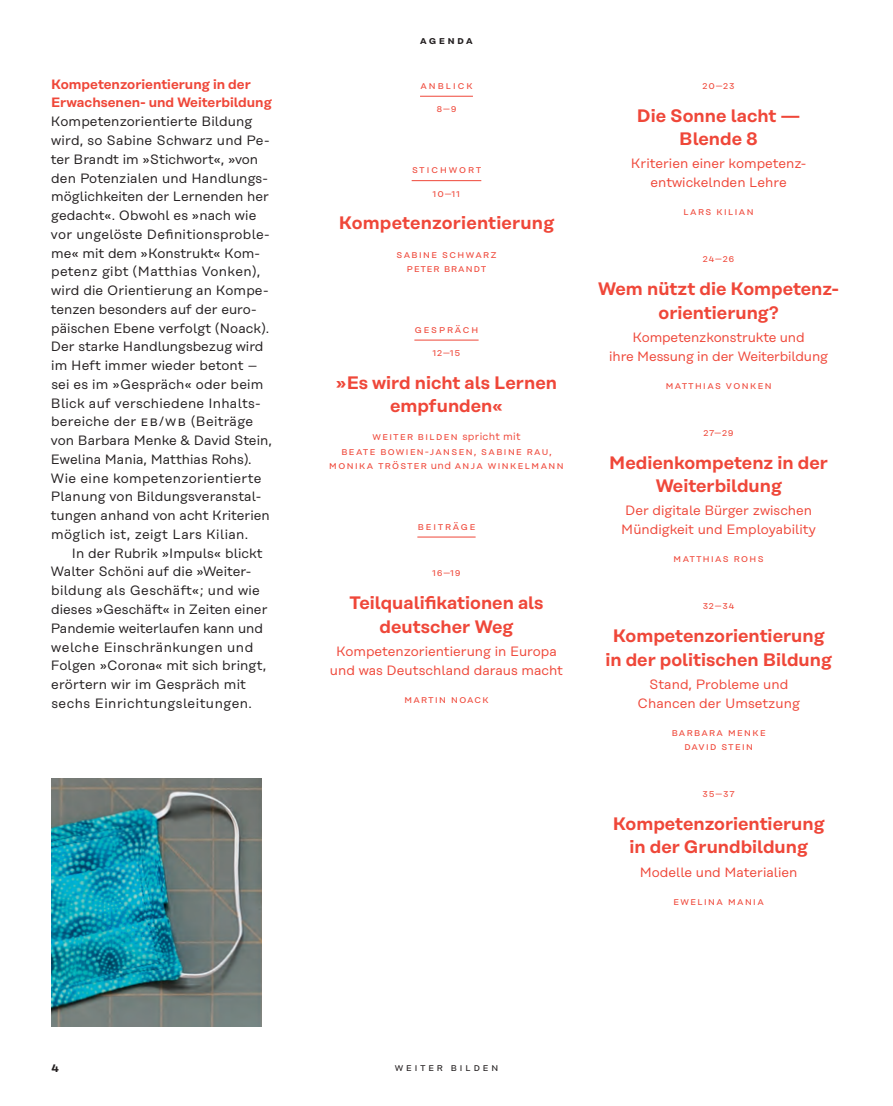
<style>
.page{position:relative;width:893px;height:1106px;background:#fff}
.page>*{position:absolute;margin:0;border:0;box-sizing:border-box;transform-origin:0 0}
.t1{font:600 18px/23.4px "Rational Text";color:#ef4739;text-align:center}
.t2{font:13.5px/18.8px "Rational Text";letter-spacing:.005em;color:#231f20}
.t3{font:13.5px/18.8px "Rational Text";color:#ef4739;text-align:center}
.t4{font:600 13.5px/18.8px "Rational Text";color:#ef4739}
.t5{font:600 13.5px "Rational Text";color:#231f20}
.t6{font:10.5px/14.1px "Rational Text";letter-spacing:.075em;color:#ef4739;text-align:center}
.t7{font:10.5px/14.1px "Rational Text";letter-spacing:.05em;color:#ef4739;text-align:center}
.t8{font:10.5px "Rational Text";letter-spacing:.13em;color:#ef4739}
.t9{font:10.5px "Rational Text";letter-spacing:.22em;color:#231f20}
.t10{font:600 10.5px "Rational Text";letter-spacing:.22em;color:#231f20}
</style>
<div class="page">
<hr style="left:420px;top:96px;width:53px;height:1px;background:#ef4739">
<hr style="left:412px;top:180px;width:69px;height:1px;background:#ef4739">
<hr style="left:414px;top:340px;width:65px;height:1px;background:#ef4739">
<hr style="left:417px;top:537px;width:59px;height:1px;background:#ef4739">
<img style="left:51px;top:778px;width:211px;height:248px">
<p class="t4" style="left:51px;top:74px;width:222px">Kompetenzorientierung in der<br>Erwachsenen- und Weiterbildung</p>
<p class="t2" style="left:50px;top:112px;width:223px">Kompetenzorientierte Bildung wird, so Sabine Schwarz und Pe&shy;ter Brandt im »Stichwort«, »von den Potenzialen und Handlungs&shy;möglichkeiten der Lernenden her gedacht«. Obwohl es »nach wie vor ungelöste Definitionsproble&shy;me« mit dem »Konstrukt« Kom&shy;petenz gibt (Matthias Vonken), wird die Orientierung an Kompe&shy;tenzen besonders auf der euro&shy;päischen Ebene verfolgt (Noack).<br>Der starke Handlungsbezug wird im Heft immer wieder betont – sei es im »Gespräch« oder beim<br>Blick auf verschiedene Inhalts&shy;bereiche der E B/W B (Beiträge von Barbara Menke &amp; David Stein,<br>Ewelina Mania, Matthias Rohs).<br>Wie eine kompetenzorientierte<br>Planung von Bildungsveranstal&shy;tungen anhand von acht Kriterien möglich ist, zeigt Lars Kilian.</p>
<p class="t2" style="left:50px;top:543px;width:219px;text-indent:22px">In der Rubrik »Impuls« blickt<br>Walter Schöni auf die »Weiter&shy;bildung als Geschäft«; und wie dieses »Geschäft« in Zeiten einer<br>Pandemie weiterlaufen kann und welche Einschränkungen und<br>Folgen »Corona« mit sich bringt, erörtern wir im Gespräch mit sechs Einrichtungsleitungen.</p>
<p class="t10" style="left:420px;top:34px;width:55px">agenda</p>
<p class="t6" style="left:420px;top:78px;width:54px">anblick</p>
<p class="t6" style="left:436px;top:101px;width:22px">8–9</p>
<p class="t8" style="left:412px;top:163px;width:71px">sti chwort</p>
<p class="t6" style="left:433px;top:186px;width:29px">10–11</p>
<h1 class="t1" style="left:339px;top:211px;width:217px">Kompetenzorientierung</h1>
<p class="t7" style="left:396px;top:247px;width:102px">Sabi ne Schwarz<br>Peter Brandt</p>
<p class="t8" style="left:414px;top:323px;width:66px">gespräch</p>
<p class="t6" style="left:433px;top:345px;width:29px">12–15</p>
<h1 class="t1" style="left:336px;top:371px;width:223px">»Es wird nicht als Lernen empfunden«</h1>
<p class="t6" style="left:329px;top:430px;width:237px">weiter bi ld en spricht mit<br>Beate Bowi en-Jansen, Sabi ne Rau,<br>Moni ka Tröster und Anja Wi nkelmann</p>
<p class="t6" style="left:417px;top:519px;width:60px">b eiträge</p>
<p class="t6" style="left:432px;top:565px;width:30px">16–19</p>
<h1 class="t1" style="left:349px;top:591px;width:196px">Teilqualifikationen als deutscher Weg</h1>
<p class="t3" style="left:330px;top:642px;width:235px">Kompetenzorientierung in Europa und was Deutschland daraus macht</p>
<p class="t6" style="left:404px;top:692px;width:86px">marti n noack</p>
<p class="t6" style="left:703px;top:78px;width:34px">20–23</p>
<h1 class="t1" style="left:637px;top:103px;width:165px">Die Sonne lacht —<br>Blende 8</h1>
<p class="t3" style="left:631px;top:154px;width:175px">Kriterien einer kompetenz&shy;entwickelnden Lehre</p>
<p class="t6" style="left:683px;top:205px;width:72px">Lars Ki lian</p>
<p class="t6" style="left:703px;top:251px;width:33px">24–26</p>
<h1 class="t1" style="left:598px;top:277px;width:243px">Wem nützt die Kompetenz&shy;orientierung?</h1>
<p class="t3" style="left:609px;top:328px;width:220px">Kompetenzkonstrukte und<br>ihre Messung in der Weiterbildung</p>
<p class="t6" style="left:665px;top:378px;width:108px">Matthias Vonken</p>
<p class="t6" style="left:703px;top:425px;width:32px">27–29</p>
<h1 class="t1" style="left:609px;top:450px;width:220px">Medienkompetenz in der<br>Weiterbildung</h1>
<p class="t3" style="left:621px;top:501px;width:196px;text-align:left">Der digitale Bürger zwischen<br>Mündigkeit und Employability</p>
<p class="t6" style="left:673px;top:551px;width:92px">Matthias Rohs</p>
<p class="t6" style="left:703px;top:598px;width:33px">32–34</p>
<h1 class="t1" style="left:605px;top:624px;width:228px">Kompetenzorientierung in der politischen Bildung</h1>
<p class="t3" style="left:637px;top:675px;width:164px">Stand, Probleme und<br>Chancen der Umsetzung</p>
<p class="t6" style="left:684px;top:725px;width:83px;text-align:left;text-indent:-13px">Barbara Menke<br>David</p>
<p class="t6" style="left:721px;top:739px;width:34px">Stein</p>
<p class="t6" style="left:703px;top:786px;width:33px">35–37</p>
<h1 class="t1" style="left:613px;top:811px;width:213px">Kompetenzorientierung in der Grundbildung</h1>
<p class="t3" style="left:640px;top:862px;width:159px">Modelle und Materialien</p>
<p class="t6" style="left:673px;top:894px;width:93px">eweli na mania</p>
<p class="t5" style="left:51px;top:1059px;width:9px">4</p>
<p class="t9" style="left:394px;top:1060px;width:106px">weiter bilden</p>
</div>
